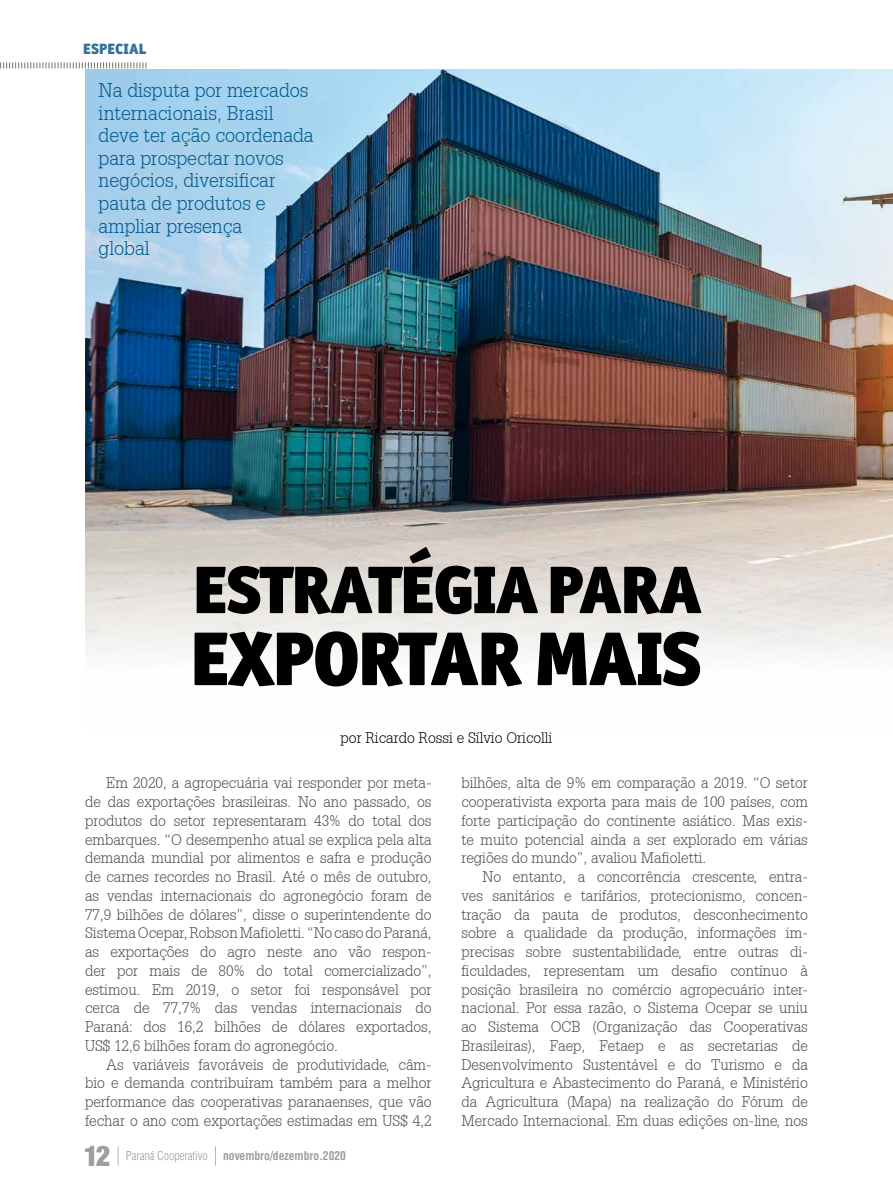
<style>
.page{position:relative;width:893px;height:1191px;background:#fff}
.page>*{position:absolute;margin:0;border:0;box-sizing:border-box;transform-origin:0 0}
.t1{font:900 76.5px "Officina Sans ITC Std";letter-spacing:-.03em;color:#000}
.t2{font:900 67.5px "Officina Sans ITC Std";letter-spacing:-.03em;color:#000}
.t3{font:30px "Sans Black Cond";color:#9c9e9f}
.t4{font:300 19.5px/22.5px "Installation Light S Si";color:#00598c}
.t5{font:300 15px/18.8px "Installation Light S Si";color:#4b4b4d;text-align:justify}
.t6{font:300 15px "Installation Light S Si";color:#000}
.t7{font:900 15px "Officina Sans ITC Std";color:#32739a}
.t8{font:700 condensed 12px "Helvetica";color:#9c9e9f}
.t9{font:300 condensed 12px "Helvetica";color:#9c9e9f}
</style>
<div class="page">
<svg style="left:118px;top:1146px;width:1px;height:19px"></svg>
<svg style="left:215px;top:1146px;width:1px;height:19px"></svg>
<img style="left:85px;top:69px;width:808px;height:587px">
<svg style="left:0;top:62px;width:147px;height:6px"></svg>
<p class="t7" style="left:83px;top:39px;width:65px">ESPECIAL</p>
<h3 class="t4" style="left:99px;top:79px;width:217px">Na disputa por mercados internacionais, Brasil deve ter ação coordenada para prospectar novos negócios, diversificar pauta de produtos e ampliar presença<br>global</h3>
<h2 class="t2" style="left:193px;top:545px;width:510px">ESTRATÉGIA PARA</h2>
<h1 class="t1" style="left:190px;top:608px;width:514px">EXPORTAR MAIS</h1>
<p class="t6" style="left:341px;top:729px;width:213px">por Ricardo Rossi e Sílvio Oricolli</p>
<p class="t5" style="left:85px;top:773px;width:348px;text-indent:21px">Em 2020, a agropecuária vai responder por meta&shy;de das exportações brasileiras. No ano passado, os produtos do setor representaram 43% do total dos embarques. “O desempenho atual se explica pela alta demanda mundial por alimentos e safra e produção de carnes recordes no Brasil. Até o mês de outubro, as vendas internacionais do agronegócio foram de 77,9 bilhões de dólares”, disse o superintendente do Sistema Ocepar, Robson Mafioletti. “No caso do Paraná, as exportações do agro neste ano vão respon&shy;der por mais de 80% do total comercializado”, estimou. Em 2019, o setor foi responsável por cerca de 77,7% das vendas internacionais do Paraná: dos 16,2 bilhões de dólares exportados, US$ 12,6 bilhões foram do agronegócio.</p>
<p class="t5" style="left:85px;top:1054px;width:348px;text-indent:21px">As variáveis favoráveis de produtividade, câm&shy;bio e demanda contribuíram também para a melhor performance das cooperativas paranaenses, que vão fechar o ano com exportações estimadas em US$ 4,2</p>
<p class="t5" style="left:461px;top:773px;width:348px">bilhões, alta de 9% em comparação a 2019. “O setor cooperativista exporta para mais de 100 países, com forte participação do continente asiático. Mas exis&shy;te muito potencial ainda a ser explorado em várias regiões do mundo”, avaliou Mafioletti.</p>
<p class="t5" style="left:461px;top:867px;width:348px;text-indent:21px">No entanto, a concorrência crescente, entra&shy;ves sanitários e tarifários, protecionismo, concen&shy;tração da pauta de produtos, desconhecimento sobre a qualidade da produção, informações im&shy;precisas sobre sustentabilidade, entre outras di&shy;ficuldades, representam um desafio contínuo à posição brasileira no comércio agropecuário inter&shy;nacional. Por essa razão, o Sistema Ocepar se uniu ao Sistema OCB (Organização das Cooperativas Brasileiras), Faep, Fetaep e as secretarias de Desenvolvimento Sustentável e do Turismo e da Agricultura e Abastecimento do Paraná, e Ministério da Agricultura (Mapa) na realização do Fórum de Mercado Internacional. Em duas edições on-line, nos</p>
<h3 class="t3" style="left:84px;top:1137px;width:28px">12</h3>
<p class="t9" style="left:126px;top:1148px;width:83px">Paraná Cooperativo</p>
<p class="t8" style="left:223px;top:1148px;width:124px">novembro/dezembro.2020</p>
</div>
